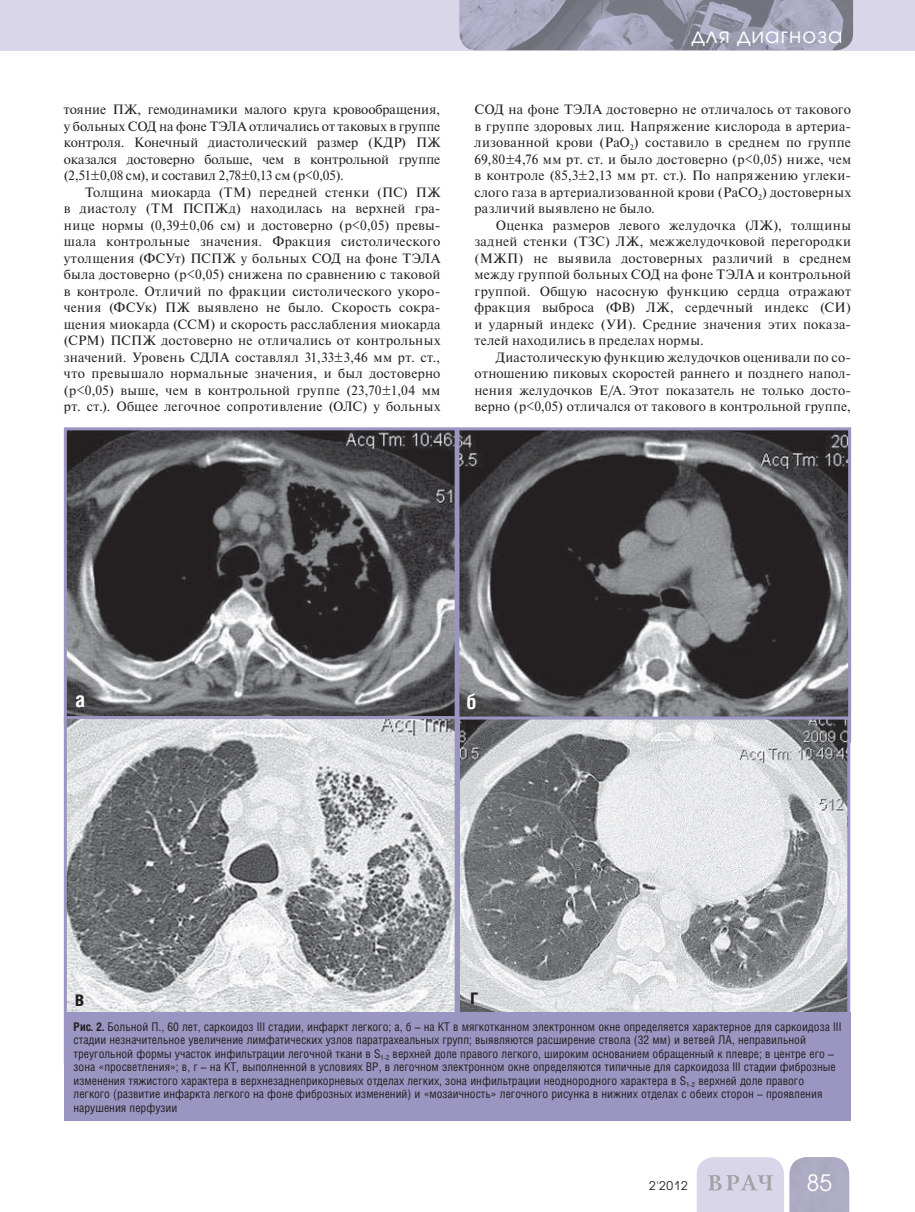
<style>
.page{position:relative;width:915px;height:1212px;background:#fff}
.page>*{position:absolute;margin:0;border:0;box-sizing:border-box;transform-origin:0 0}
.t1{font:22.5px "Avant Garde Gothic C";color:#fff}
.t2{font:21px "Avant Garde Gothic C";letter-spacing:.05em;color:#fff}
.t3{font:700 21px "Helios Cond";color:#fff}
.t4{font:700 21px "Helios Cond";color:#231f20}
.t5{font:13.5px/16.5px "Newton C";letter-spacing:.01em;color:#231f20;text-align:justify}
.t6{font:12px/13.5px "Helios Cond";color:#231f20}
.t7{font:12px "Avant Garde Gothic C";color:#231f20}
.s1{font-weight:700}
</style>
<div class="page">
<div style="left:789px;top:1157px;width:59px;height:55px;background:#adacc3"></div>
<svg style="left:696px;top:1157px;width:87px;height:55px;background:#d5d3e3"></svg>
<div style="left:0;top:0;width:914px;height:51px;background:#d8d6e8"></div>
<img style="left:459px;top:0;width:393px;height:50px">
<img style="left:68px;top:431px;width:385px;height:285px">
<div style="left:64px;top:427px;width:393px;height:297px;border:3px solid #9a96c1"></div>
<img style="left:460px;top:431px;width:386px;height:285px">
<div style="left:456px;top:427px;width:394px;height:316px;border:3px solid #9a96c1"></div>
<img style="left:68px;top:720px;width:385px;height:292px">
<div style="left:64px;top:716px;width:393px;height:348px;border:3px solid #9a96c1"></div>
<img style="left:461px;top:720px;width:385px;height:292px">
<div style="left:457px;top:716px;width:393px;height:349px;border:3px solid #9a96c1"></div>
<div style="left:64px;top:1012px;width:786px;height:109px;background:#9a96c1"></div>
<p class="t5" style="left:64px;top:103px;width:378px">тояние ПЖ, гемодинамики малого круга кровообращения, у больных СОД на фоне ТЭЛА отличались от таковых в группе контроля. Конечный диастолический размер (КДР) ПЖ оказался достоверно больше, чем в контрольной группе (2,51±0,08 см), и составил 2,78±0,13 см (p&lt;0,05).</p>
<p class="t5" style="left:64px;top:185px;width:378px;text-indent:21px">Толщина миокарда (ТМ) передней стенки (ПС) ПЖ в диастолу (ТМ ПСПЖд) находилась на верхней гра&shy;нице нормы (0,39±0,06 см) и достоверно (p&lt;0,05) превы&shy;шала контрольные значения. Фракция систолического утолщения (ФСУт) ПСПЖ у больных СОД на фоне ТЭЛА была достоверно (p&lt;0,05) снижена по сравнению с таковой в контроле. Отличий по фракции систолического укоро&shy;чения (ФСУк) ПЖ выявлено не было. Скорость сокра&shy;щения миокарда (ССМ) и скорость расслабления миокарда (СРМ) ПСПЖ достоверно не отличались от контрольных значений. Уровень СДЛА составлял 31,33±3,46 мм рт. ст., что превышало нормальные значения, и был достоверно (p&lt;0,05) выше, чем в контрольной группе (23,70±1,04 мм рт. ст.). Общее легочное сопротивление (ОЛС) у больных</p>
<h2 class="t2" style="left:691px;top:23px;width:152px">для диагноза</h2>
<p class="t5" style="left:474px;top:103px;width:378px">СОД на фоне ТЭЛА достоверно не отличалось от такового в группе здоровых лиц. Напряжение кислорода в артериа&shy;лизованной крови (РаО<sub>2</sub>) составило в среднем по группе 69,80±4,76 мм рт. ст. и было достоверно (p&lt;0,05) ниже, чем в контроле (85,3±2,13 мм рт. ст.). По напряжению углеки&shy;слого газа в артериализованной крови (РаСО<sub>2</sub>) достоверных различий выявлено не было.</p>
<p class="t5" style="left:474px;top:218px;width:378px;text-indent:21px">Оценка размеров левого желудочка (ЛЖ), толщины задней стенки (ТЗС) ЛЖ, межжелудочковой перегородки (МЖП) не выявила достоверных различий в среднем между группой больных СОД на фоне ТЭЛА и контрольной группой. Общую насосную функцию сердца отражают фракция выброса (ФВ) ЛЖ, сердечный индекс (СИ) и ударный индекс (УИ). Средние значения этих показа&shy;телей находились в пределах нормы.</p>
<p class="t5" style="left:474px;top:350px;width:378px;text-indent:21px">Диастолическую функцию желудочков оценивали по со&shy;отношению пиковых скоростей раннего и позднего напол&shy;нения желудочков Е/А. Этот показатель не только досто&shy;верно (p&lt;0,05) отличался от такового в контрольной группе,</p>
<h2 class="t3" style="left:75px;top:688px;width:12px">а</h2>
<h2 class="t3" style="left:466px;top:689px;width:12px">б</h2>
<h2 class="t4" style="left:75px;top:986px;width:11px">в</h2>
<h2 class="t4" style="left:470px;top:984px;width:10px">г</h2>
<p class="t6" style="left:73px;top:1021px;width:769px"><span class="s1">Рис. 2.</span> Больной П., 60 лет, саркоидоз III стадии, инфаркт легкого; а, б – на КТ в мягкотканном электронном окне определяется характерное для саркоидоза III стадии незначительное увеличение лимфатических узлов паратрахеальных групп; выявляются расширение ствола (32 мм) и ветвей ЛА, неправильной треугольной формы участок инфильтрации легочной ткани в S<sub>1-2</sub> верхней доле правого легкого, широким основанием обращенный к плевре; в центре его – зона «просветления»; в, г – на КТ, выполненной в условиях ВР, в легочном электронном окне определяются типичные для саркоидоза III стадии фиброзные изменения тяжистого характера в верхнезаднеприкорневых отделах легких, зона инфильтрации неоднородного характера в S<sub>1-2</sub> верхней доле правого легкого (развитие инфаркта легкого на фоне фиброзных изменений) и «мозаичность» легочного рисунка в нижних отделах с обеих сторон – проявления нарушения перфузии</p>
<p class="t7" style="left:649px;top:1179px;width:40px">2'2012</p>
<h1 class="t1" style="left:806px;top:1169px;width:26px">85</h1>
</div>
